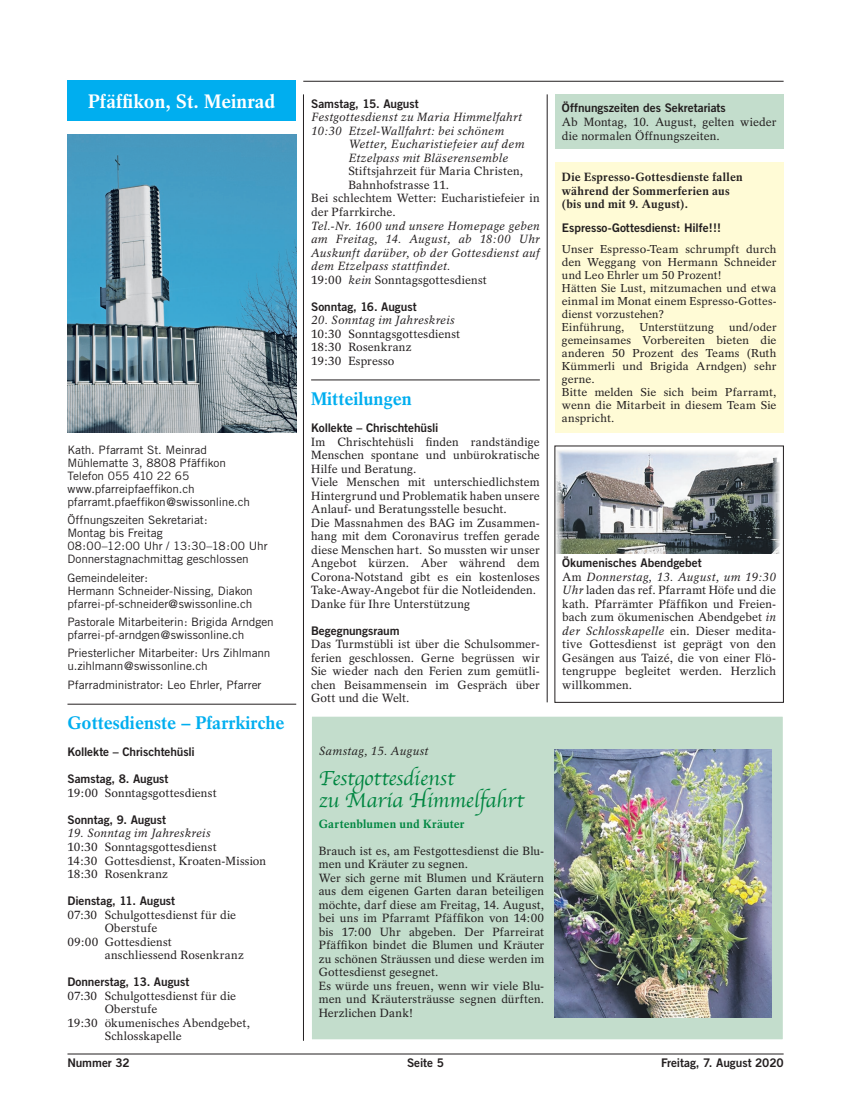
<style>
.page{position:relative;width:851px;height:1117px;background:#fff}
.page>*{position:absolute;margin:0;border:0;box-sizing:border-box;transform-origin:0 0}
.t1{font:21.25px/22.5px "Apple Chancery";letter-spacing:-.01em;color:#008641}
.t2{font:700 19.38px "Rotation";color:#fff}
.t3{font:700 18.12px "Rotation";color:#00aeef}
.t4{font:11.88px/13.5px "Rotation";letter-spacing:.015em;color:#231f20}
.t5{font:italic 11.88px/13.5px "Rotation";letter-spacing:.02em;color:#231f20}
.t6{font:11.88px "Trade Gothic Bold Two";letter-spacing:-.005em;color:#231f20}
.t7{font:700 11.88px/13.5px "Rotation";letter-spacing:.015em;color:#231f20}
.t8{font:700 11.88px "Rotation";letter-spacing:.015em;color:#008641}
.t9{font:11.62px/13px "Trade Gothic";letter-spacing:-.005em;color:#231f20}
.t10{font:11.38px/13px "Rotation";letter-spacing:.01em;color:#231f20}
.t11{font:11.38px/13px "Rotation";letter-spacing:.01em;color:#231f20;scale:1.04 1}
.s1{font-style:normal}
.s2{font-style:italic}
</style>
<div class="page">
<hr style="left:67px;top:1053px;width:716px;height:1px;background:#231f20">
<img style="left:556px;top:450px;width:224px;height:103px">
<div style="left:67px;top:80px;width:229px;height:41px;background:#00aeef"></div>
<img style="left:67px;top:135px;width:229px;height:297px">
<hr style="left:303px;top:94px;width:1px;height:946px;background:#231f20">
<hr style="left:547px;top:94px;width:1px;height:608px;background:#231f20">
<hr style="left:303px;top:81px;width:480px;height:1px;background:#231f20">
<hr style="left:311px;top:379px;width:228px;height:1px;background:#231f20">
<hr style="left:67px;top:703px;width:229px;height:1px;background:#231f20">
<div style="left:554px;top:162px;width:229px;height:270px;background:#fffbd6"></div>
<div style="left:554px;top:94px;width:229px;height:54px;background:#c3ddcc"></div>
<div style="left:311px;top:716px;width:472px;height:323px;background:#c3ddcc"></div>
<div style="left:311px;top:715px;width:472px;height:324px;border:1px solid #fff"></div>
<img style="left:554px;top:749px;width:217px;height:268px">
<h2 class="t2" style="left:88px;top:89px;width:189px">Pfäffikon, St. Meinrad</h2>
<p class="t9" style="left:67px;top:442px;width:184px">Kath. Pfarramt St. Meinrad<br>Mühlematte 3, 8808 Pfäffikon<br>Telefon 055 410 22 65 www.pfarreipfaeffikon.ch pfarramt.pfaeffikon@swissonline.ch</p>
<p class="t9" style="left:67px;top:513px;width:202px">Öffnungszeiten Sekretariat:<br>Montag bis Freitag<br>08:00–12:00 Uhr / 13:30–18:00 Uhr<br>Donnerstagnachmittag geschlossen</p>
<p class="t9" style="left:67px;top:570px;width:187px">Gemeindeleiter:<br>Hermann Schneider-Nissing, Diakon pfarrei-pf-schneider@swissonline.ch</p>
<p class="t9" style="left:67px;top:615px;width:208px">Pastorale Mitarbeiterin: Brigida Arndgen pfarrei-pf-arndgen@swissonline.ch</p>
<p class="t9" style="left:67px;top:646px;width:205px">Priesterlicher Mitarbeiter: Urs Zihlmann u.zihlmann@swissonline.ch</p>
<p class="t9" style="left:67px;top:678px;width:196px">Pfarradministrator: Leo Ehrler, Pfarrer</p>
<h3 class="t3" style="left:67px;top:712px;width:218px">Gottesdienste – Pfarrkirche</h3>
<p class="t6" style="left:67px;top:744px;width:129px">Kollekte – Chrischtehüsli</p>
<p class="t6" style="left:67px;top:771px;width:102px">Samstag, 8. August</p>
<p class="t4" style="left:67px;top:786px;width:151px">19:00 Sonntagsgottesdienst</p>
<p class="t6" style="left:67px;top:812px;width:100px">Sonntag, 9. August</p>
<p class="t5" style="left:67px;top:826px;width:145px">19. Sonntag im Jahreskreis</p>
<p class="t4" style="left:67px;top:840px;width:200px">10:30 Sonntagsgottesdienst<br>14:30 Gottesdienst, Kroaten-Mission<br>18:30 Rosenkranz</p>
<p class="t6" style="left:67px;top:893px;width:109px">Dienstag, 11. August</p>
<p class="t4" style="left:67px;top:907px;width:170px">07:30 Schulgottesdienst für die</p>
<p class="t4" style="left:105px;top:921px;width:54px">Oberstufe</p>
<p class="t4" style="left:67px;top:934px;width:106px">09:00 Gottesdienst</p>
<p class="t4" style="left:105px;top:948px;width:141px">anschliessend Rosenkranz</p>
<p class="t6" style="left:67px;top:974px;width:123px">Donnerstag, 13. August</p>
<p class="t4" style="left:67px;top:988px;width:170px">07:30 Schulgottesdienst für die</p>
<p class="t4" style="left:105px;top:1002px;width:54px">Oberstufe</p>
<p class="t4" style="left:67px;top:1015px;width:184px">19:30 ökumenisches Abendgebet,</p>
<p class="t4" style="left:105px;top:1029px;width:79px">Schlosskapelle</p>
<p class="t6" style="left:311px;top:96px;width:109px">Samstag, 15. August</p>
<p class="t5" style="left:311px;top:111px;width:212px">Festgottesdienst zu Maria Himmelfahrt<br>10:30 Etzel-Wallfahrt: bei schönem</p>
<p class="t5" style="left:348px;top:138px;width:178px">Wetter, Eucharistiefeier auf dem<br>Etzelpass mit Bläserensemble</p>
<p class="t4" style="left:348px;top:165px;width:176px">Stiftsjahrzeit für Maria Christen,</p>
<p class="t4" style="left:348px;top:178px;width:102px">Bahnhofstrasse 11.</p>
<p class="t4" style="left:311px;top:192px;width:230px">Bei schlechtem Wetter: Eucharistiefeier in</p>
<p class="t4" style="left:311px;top:205px;width:86px">der Pfarrkirche.</p>
<p class="t5" style="left:311px;top:219px;width:230px">Tel.-Nr. 1600 und unsere Homepage geben am Freitag, 14. August, ab 18:00 Uhr Auskunft darüber, ob der Gottesdienst auf dem Etzelpass stattfindet.<br><span class="s1">19:00</span> kein <span class="s1">Sonntagsgottesdienst</span></p>
<p class="t6" style="left:311px;top:299px;width:107px">Sonntag, 16. August</p>
<p class="t5" style="left:311px;top:313px;width:145px">20. Sonntag im Jahreskreis</p>
<p class="t4" style="left:311px;top:327px;width:151px">10:30 Sonntagsgottesdienst<br>18:30 Rosenkranz<br>19:30 Espresso</p>
<h3 class="t3" style="left:311px;top:388px;width:102px">Mitteilungen</h3>
<p class="t6" style="left:311px;top:420px;width:129px">Kollekte – Chrischtehüsli</p>
<p class="t4" style="left:311px;top:435px;width:230px">Im Chrischtehüsli finden randständige Menschen spontane und unbürokratische Hilfe und Beratung.<br>Viele Menschen mit unterschiedlichstem Hintergrund und Problematik haben unsere Anlauf- und Beratungsstelle besucht.<br>Die Massnahmen des BAG im Zusammen&shy;hang mit dem Coronavirus treffen gerade diese Menschen hart. So mussten wir unser Angebot kürzen. Aber während dem Corona-Notstand gibt es ein kostenloses Take-Away-Angebot für die Notleidenden.<br>Danke für Ihre Unterstützung</p>
<p class="t6" style="left:311px;top:623px;width:90px">Begegnungsraum</p>
<p class="t4" style="left:311px;top:637px;width:230px;text-align:justify">Das Turmstübli ist über die Schulsommer&shy;ferien geschlossen. Gerne begrüssen wir Sie wieder nach den Ferien zum gemütli&shy;chen Beisammensein im Gespräch über Gott und die Welt.</p>
<p class="t5" style="left:319px;top:744px;width:111px">Samstag, 15. August</p>
<h1 class="t1" style="left:319px;top:766px;width:207px">Festgottesdienst<br>zu Maria Himmelfahrt</h1>
<p class="t8" style="left:319px;top:816px;width:147px">Gartenblumen und Kräuter</p>
<p class="t4" style="left:319px;top:843px;width:227px">Brauch ist es, am Festgottesdienst die Blu&shy;men und Kräuter zu segnen.<br>Wer sich gerne mit Blumen und Kräutern aus dem eigenen Garten daran beteiligen möchte, darf diese am Freitag, 14. August, bei uns im Pfarramt Pfäffikon von 14:00 bis 17:00 Uhr abgeben. Der Pfarreirat Pfäffikon bindet die Blumen und Kräuter zu schönen Sträussen und diese werden im Gottesdienst gesegnet.<br>Es würde uns freuen, wenn wir viele Blu&shy;men und Kräutersträusse segnen dürften.<br>Herzlichen Dank!</p>
<p class="t6" style="left:562px;top:101px;width:165px">Öffnungszeiten des Sekretariats</p>
<p class="t4" style="left:562px;top:115px;width:216px">Ab Montag, 10. August, gelten wieder die normalen Öffnungszeiten.</p>
<p class="t7" style="left:562px;top:170px;width:182px">Die Espresso-Gottesdienste fallen während der Sommerferien aus (bis und mit 9. August).</p>
<p class="t6" style="left:562px;top:221px;width:161px">Espresso-Gottesdienst: Hilfe!!!</p>
<p class="t11" style="left:562px;top:242px;width:208px">Unser Espresso-Team schrumpft durch den Weggang von Hermann Schneider und Leo Ehrler um 50 Prozent!<br>Hätten Sie Lust, mitzumachen und etwa einmal im Monat einem Espresso-Gottes&shy;dienst vorzustehen?<br>Einführung,</p>
<p class="t10" style="left:562px;top:320px;width:216px;text-indent:167px">und/oder gemeinsames Vorbereiten bieten die anderen 50 Prozent des Teams (Ruth<br>Kümmerli und Brigida Arndgen) sehr gerne.<br>Bitte melden Sie sich beim Pfarramt, wenn die Mitarbeit in diesem Team Sie anspricht.</p>
<p class="t10" style="left:639px;top:320px;width:76px">Unterstützung</p>
<p class="t6" style="left:562px;top:555px;width:141px">Ökumenisches Abendgebet</p>
<p class="t4" style="left:562px;top:570px;width:215px;text-align:justify">Am <span class="s2">Donnerstag, 13. August, um 19:30<br>Uhr</span> laden das ref. Pfarramt Höfe und die kath. Pfarrämter Pfäffikon und Freien&shy;bach zum ökumenischen Abendgebet <span class="s2">in der Schlosskapelle</span> ein. Dieser medita&shy;tive Gottesdienst ist geprägt von den Gesängen aus Taizé, die von einer Flö&shy;tengruppe begleitet werden. Herzlich willkommen.</p>
<p class="t6" style="left:67px;top:1055px;width:64px">Nummer 32</p>
<p class="t6" style="left:407px;top:1055px;width:38px">Seite 5</p>
<p class="t6" style="left:661px;top:1055px;width:124px">Freitag, 7. August 2020</p>
</div>
